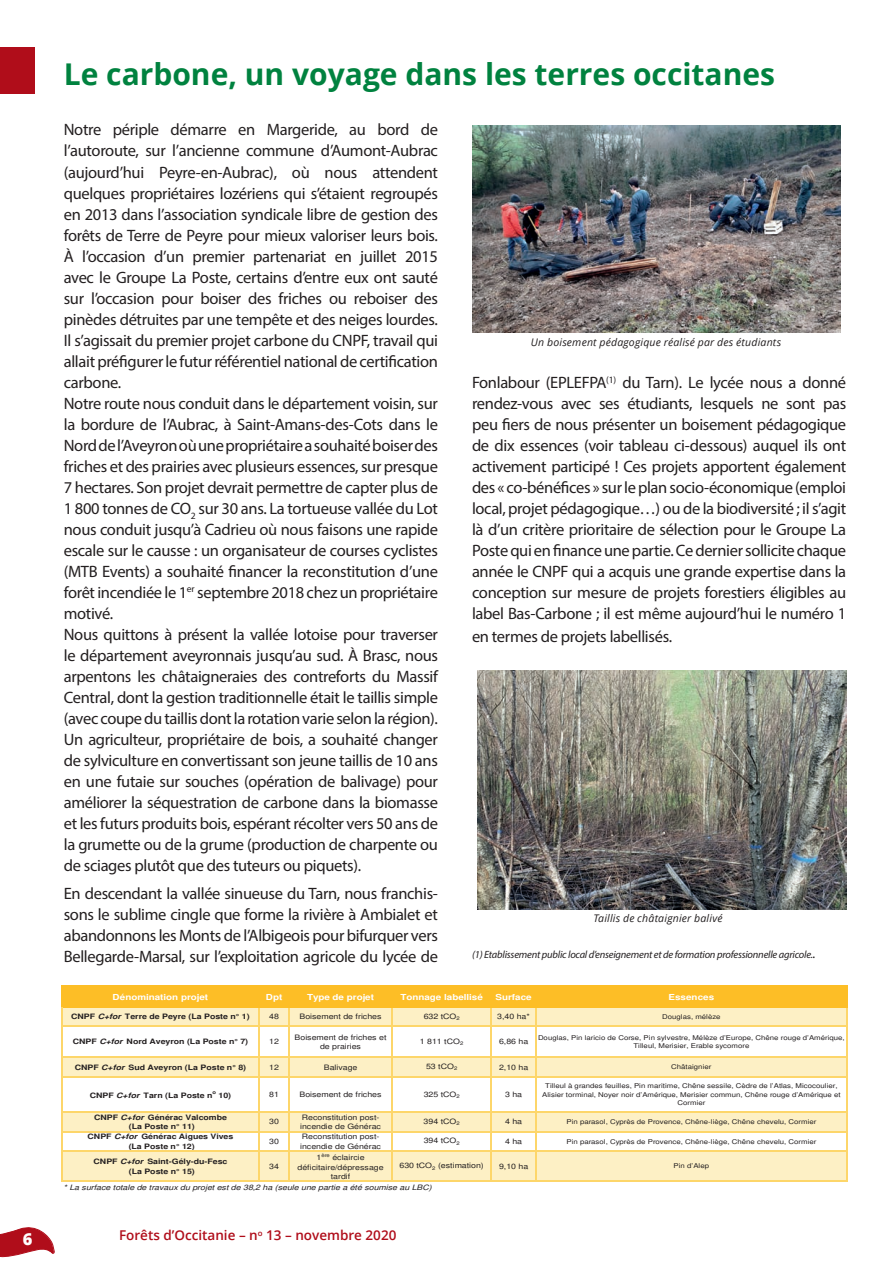
<style>
.page{position:relative;width:893px;height:1263px;background:#fff}
.page>*{position:absolute;margin:0;border:0;box-sizing:border-box;transform-origin:0 0}
.t1{font:700 30px "Open Sans";color:#00823f}
.t2{font:16.5px/21px "Myriad Pro";letter-spacing:-.02em;color:#231f20;text-align:justify}
.t3{font:800 16.5px "Open Sans";color:#fff}
.t4{font:600 13.5px "Open Sans";color:#b00d1a}
.t5{font:italic 10.5px "Myriad Pro";letter-spacing:-.02em;color:#231f20}
.t6{font:italic 10.5px "Open Sans";letter-spacing:.02em;color:#231f20}
.t7{font:700 8.25px "Helvetica";color:#fff;scale:1.19 1}
.t8{font:7.35px/9.3px "Helvetica";letter-spacing:-.005em;color:#231f20;scale:1.19 1}
.t9{font:700 7.35px/9.6px "Helvetica";color:#231f20;text-align:center;scale:1.19 1}
.t10{font:italic 7.35px "Helvetica";letter-spacing:-.005em;color:#231f20;scale:1.19 1}
.t11{font:6.6px/8.2px "Helvetica";color:#231f20;text-align:center;scale:1.19 1}
.t12{font:4.95px "Helvetica";color:#231f20;scale:1.19 1}
.t13{font:700 4.95px "Helvetica";color:#231f20;scale:1.19 1}
.s1{font-size:13.5px}
.s2{font-style:italic}
</style>
<div class="page">
<svg style="left:0;top:1227px;width:55px;height:31px"></svg>
<div style="left:0;top:47px;width:34px;height:47px;background:#b00d1a"></div>
<div style="left:62px;top:987px;width:785px;height:20px;background:#fdbe26"></div>
<div style="left:62px;top:1007px;width:785px;height:19px;background:#fdf0c5"></div>
<div style="left:62px;top:1057px;width:785px;height:20px;background:#fdf0c5"></div>
<div style="left:62px;top:1112px;width:785px;height:20px;background:#fdf0c5"></div>
<div style="left:62px;top:1151px;width:785px;height:30px;background:#fdf0c5"></div>
<hr style="left:61px;top:985px;width:2px;height:23px;background:#fdbe26">
<hr style="left:61px;top:1008px;width:2px;height:174px;background:#fdd66a">
<hr style="left:846px;top:1008px;width:1px;height:174px;background:#fdd66a">
<hr style="left:258px;top:1008px;width:2px;height:174px;background:#fdd66a">
<hr style="left:288px;top:1008px;width:2px;height:174px;background:#fdd66a">
<hr style="left:391px;top:1008px;width:2px;height:174px;background:#fdd66a">
<hr style="left:490px;top:1008px;width:2px;height:174px;background:#fdd66a">
<hr style="left:535px;top:1008px;width:2px;height:174px;background:#fdd66a">
<hr style="left:63px;top:985px;width:784px;height:2px;background:#fdbe26">
<hr style="left:63px;top:1006px;width:784px;height:2px;background:#fdbe26">
<hr style="left:63px;top:1025px;width:784px;height:2px;background:#fdd66a">
<hr style="left:63px;top:1056px;width:784px;height:2px;background:#fdd66a">
<hr style="left:63px;top:1076px;width:784px;height:1px;background:#fdd66a">
<hr style="left:63px;top:1111px;width:784px;height:2px;background:#fdd66a">
<hr style="left:63px;top:1131px;width:784px;height:1px;background:#fdd66a">
<hr style="left:63px;top:1150px;width:784px;height:2px;background:#fdd66a">
<hr style="left:63px;top:1180px;width:784px;height:2px;background:#fdd66a">
<img style="left:478px;top:670px;width:368px;height:239px">
<img style="left:472px;top:125px;width:368px;height:208px">
<p class="t3" style="left:23px;top:1226px;width:11px">6</p>
<h1 class="t1" style="left:64px;top:53px;width:713px">Le carbone, un voyage dans les terres occitanes</h1>
<p class="t2" style="left:64px;top:119px;width:376px;text-align:left">Notre périple démarre en Margeride, au bord de l’autoroute, sur l’ancienne commune d’Aumont-Aubrac (aujourd’hui Peyre-en-Aubrac), où nous attendent quelques propriétaires lozériens qui s’étaient regroupés en 2013 dans l’association syndicale libre de gestion des forêts de Terre de Peyre pour mieux valoriser leurs bois.<br>À l’occasion d’un premier partenariat en juillet 2015 avec le Groupe La Poste, certains d’entre eux ont sauté sur l’occasion pour boiser des friches ou reboiser des pinèdes détruites par une tempête et des neiges lourdes.<br>Il s’agissait du premier projet carbone du CNPF, travail qui allait préfigurer le futur référentiel national de certification carbone.<br>Notre route nous conduit dans le département voisin, sur la bordure de l’Aubrac, à Saint-Amans-des-Cots dans le Nord de l’Aveyron où une propriétaire a souhaité boiser des friches et des prairies avec plusieurs essences, sur presque 7 hectares. Son projet devrait permettre de capter plus de 1 800 tonnes de CO<sub>2</sub> sur 30 ans. La tortueuse vallée du Lot nous conduit jusqu’à Cadrieu où nous faisons une rapide escale sur le causse : un organisateur de courses cyclistes (MTB Events) a souhaité financer la reconstitution d’une forêt incendiée le 1<sup>er</sup> septembre 2018 chez un propriétaire motivé.<br>Nous quittons à présent la vallée lotoise pour traverser le département aveyronnais jusqu’au sud. À Brasc, nous arpentons les châtaigneraies des contreforts du Massif Central, dont la gestion traditionnelle était le taillis simple (avec coupe du taillis dont la rotation varie selon la région).<br>Un agriculteur, propriétaire de bois, a souhaité changer de sylviculture en convertissant son jeune taillis de 10 ans en une futaie sur souches (opération de balivage) pour améliorer la séquestration de carbone dans la biomasse et les futurs produits bois, espérant récolter vers 50 ans de la grumette ou de la grume (production de charpente ou de sciages plutôt que des tuteurs ou piquets).</p>
<p class="t2" style="left:64px;top:883px;width:376px">En descendant la vallée sinueuse du Tarn, nous franchis&shy;sons le sublime cingle que forme la rivière à Ambialet et abandonnons les Monts de l’Albigeois pour bifurquer vers Bellegarde-Marsal, sur l’exploitation agricole du lycée de</p>
<p class="t6" style="left:531px;top:335px;width:252px">Un boisement pédagogique réalisé par des étudiants</p>
<p class="t2" style="left:472px;top:372px;width:376px">Fonlabour (EPLEFPA<sup>(1)</sup> du Tarn). Le lycée nous a donné rendez-vous avec ses étudiants, lesquels ne sont pas peu fiers de nous présenter un boisement pédagogique de dix essences (voir tableau ci-dessous) auquel ils ont activement participé ! Ces projets apportent également des « co-bénéfices » sur le plan socio-économique (emploi local, projet pédagogique…) ou de la biodiversité ; il s’agit là d’un critère prioritaire de sélection pour le Groupe La Poste qui en finance une partie. Ce dernier sollicite chaque année le CNPF qui a acquis une grande expertise dans la conception sur mesure de projets forestiers éligibles au label Bas-Carbone ; il est même aujourd’hui le numéro 1</p>
<p class="t2" style="left:472px;top:626px;width:202px">en termes de projets labellisés.</p>
<p class="t6" style="left:593px;top:911px;width:131px">Taillis de châtaignier balivé</p>
<p class="t5" style="left:472px;top:948px;width:345px">(1) Etablissement public local d’enseignement et de formation professionnelle agricole.<span class="s1">.</span></p>
<p class="t7" style="left:113px;top:993px;width:82px">Dénomination projet</p>
<p class="t7" style="left:266px;top:993px;width:15px">Dpt</p>
<p class="t7" style="left:307px;top:993px;width:58px">Type de projet</p>
<p class="t7" style="left:400px;top:993px;width:71px">Tonnage labellisé</p>
<p class="t7" style="left:495px;top:993px;width:32px">Surface</p>
<p class="t7" style="left:669px;top:993px;width:40px">Essences</p>
<p class="t9" style="left:71px;top:1012px;width:152px">CNPF <span class="s2">C+for</span> Terre de Peyre (La Poste n° 1)</p>
<p class="t8" style="left:269px;top:1013px;width:10px">48</p>
<p class="t8" style="left:299px;top:1013px;width:71px">Boisement de friches</p>
<p class="t8" style="left:424px;top:1012px;width:32px">632 tCO<sub>2</sub></p>
<p class="t8" style="left:497px;top:1013px;width:29px">3,40 ha*</p>
<p class="t11" style="left:662px;top:1013px;width:51px">Douglas, mélèze</p>
<p class="t9" style="left:73px;top:1038px;width:149px">CNPF <span class="s2">C+for</span> Nord Aveyron (La Poste n° 7)</p>
<p class="t8" style="left:269px;top:1038px;width:10px">12</p>
<p class="t8" style="left:295px;top:1033px;width:79px;text-align:center">Boisement de friches et de prairies</p>
<p class="t8" style="left:420px;top:1037px;width:38px">1 811 tCO<sub>2</sub></p>
<p class="t8" style="left:499px;top:1038px;width:26px">6,86 ha</p>
<p class="t11" style="left:538px;top:1034px;width:259px">Douglas, Pin laricio de Corse, Pin sylvestre, Mélèze d’Europe, Chêne rouge d’Amérique,<br>Tilleul, Merisier, Erable sycomore</p>
<p class="t9" style="left:75px;top:1063px;width:146px">CNPF <span class="s2">C+for</span> Sud Aveyron (La Poste n° 8)</p>
<p class="t8" style="left:269px;top:1063px;width:10px">12</p>
<p class="t8" style="left:324px;top:1063px;width:30px">Balivage</p>
<p class="t8" style="left:426px;top:1062px;width:28px">53 tCO<sub>2</sub></p>
<p class="t8" style="left:499px;top:1063px;width:26px">2,10 ha</p>
<p class="t11" style="left:671px;top:1063px;width:35px">Châtaignier</p>
<p class="t9" style="left:90px;top:1091px;width:105px">CNPF <span class="s2">C+for</span> Tarn (La Poste n</p>
<p class="t13" style="left:213px;top:1090px;width:5px">o</p>
<p class="t9" style="left:219px;top:1091px;width:12px">10)</p>
<p class="t8" style="left:269px;top:1090px;width:10px">81</p>
<p class="t8" style="left:299px;top:1090px;width:71px">Boisement de friches</p>
<p class="t8" style="left:424px;top:1090px;width:32px">325 tCO<sub>2</sub></p>
<p class="t8" style="left:505px;top:1090px;width:16px">3 ha</p>
<p class="t11" style="left:542px;top:1082px;width:252px">Tilleul à grandes feuilles, Pin maritime, Chêne sessile, Cèdre de l’Atlas, Micocoulier,<br>Alisier torminal, Noyer noir d’Amérique, Merisier commun, Chêne rouge d’Amérique et<br>Cormier</p>
<p class="t9" style="left:94px;top:1113px;width:113px">CNPF <span class="s2">C+for</span> Générac Valcombe (La Poste n° 11)</p>
<p class="t8" style="left:269px;top:1118px;width:10px">30</p>
<p class="t8" style="left:300px;top:1113px;width:70px">Reconstitution post&shy;incendie de Générac</p>
<p class="t8" style="left:424px;top:1117px;width:32px">394 tCO<sub>2</sub></p>
<p class="t8" style="left:505px;top:1118px;width:16px">4 ha</p>
<p class="t11" style="left:566px;top:1118px;width:212px">Pin parasol, Cyprès de Provence, Chêne-liège, Chêne chevelu, Cormier</p>
<p class="t9" style="left:88px;top:1132px;width:124px">CNPF <span class="s2">C+for</span> Générac Aigues Vives (La Poste n° 12)</p>
<p class="t8" style="left:269px;top:1137px;width:10px">30</p>
<p class="t8" style="left:300px;top:1133px;width:70px">Reconstitution post&shy;incendie de Générac</p>
<p class="t8" style="left:424px;top:1137px;width:32px">394 tCO<sub>2</sub></p>
<p class="t8" style="left:505px;top:1137px;width:16px">4 ha</p>
<p class="t11" style="left:566px;top:1138px;width:212px">Pin parasol, Cyprès de Provence, Chêne-liège, Chêne chevelu, Cormier</p>
<p class="t9" style="left:94px;top:1157px;width:114px">CNPF <span class="s2">C+for</span> Saint-Gély-du-Fesc (La Poste n° 15)</p>
<p class="t8" style="left:269px;top:1162px;width:10px">34</p>
<p class="t12" style="left:321px;top:1153px;width:9px">ère</p>
<p class="t8" style="left:332px;top:1154px;width:29px">éclaircie</p>
<p class="t8" style="left:298px;top:1163px;width:74px">déficitaire/dépressage</p>
<p class="t8" style="left:331px;top:1172px;width:18px">tardif</p>
<p class="t8" style="left:316px;top:1154px;width:6px">1</p>
<p class="t8" style="left:399px;top:1162px;width:72px">630 tCO<sub>2</sub> (estimation)</p>
<p class="t8" style="left:499px;top:1162px;width:26px">9,10 ha</p>
<p class="t11" style="left:674px;top:1162px;width:31px">Pin d’Alep</p>
<p class="t10" style="left:63px;top:1184px;width:311px">* La surface totale de travaux du projet est de 38,2 ha (seule une partie a été soumise au LBC)</p>
<p class="t4" style="left:119px;top:1226px;width:279px">Forêts d’Occitanie – n<sup>o</sup> 13 – novembre 2020</p>
</div>
